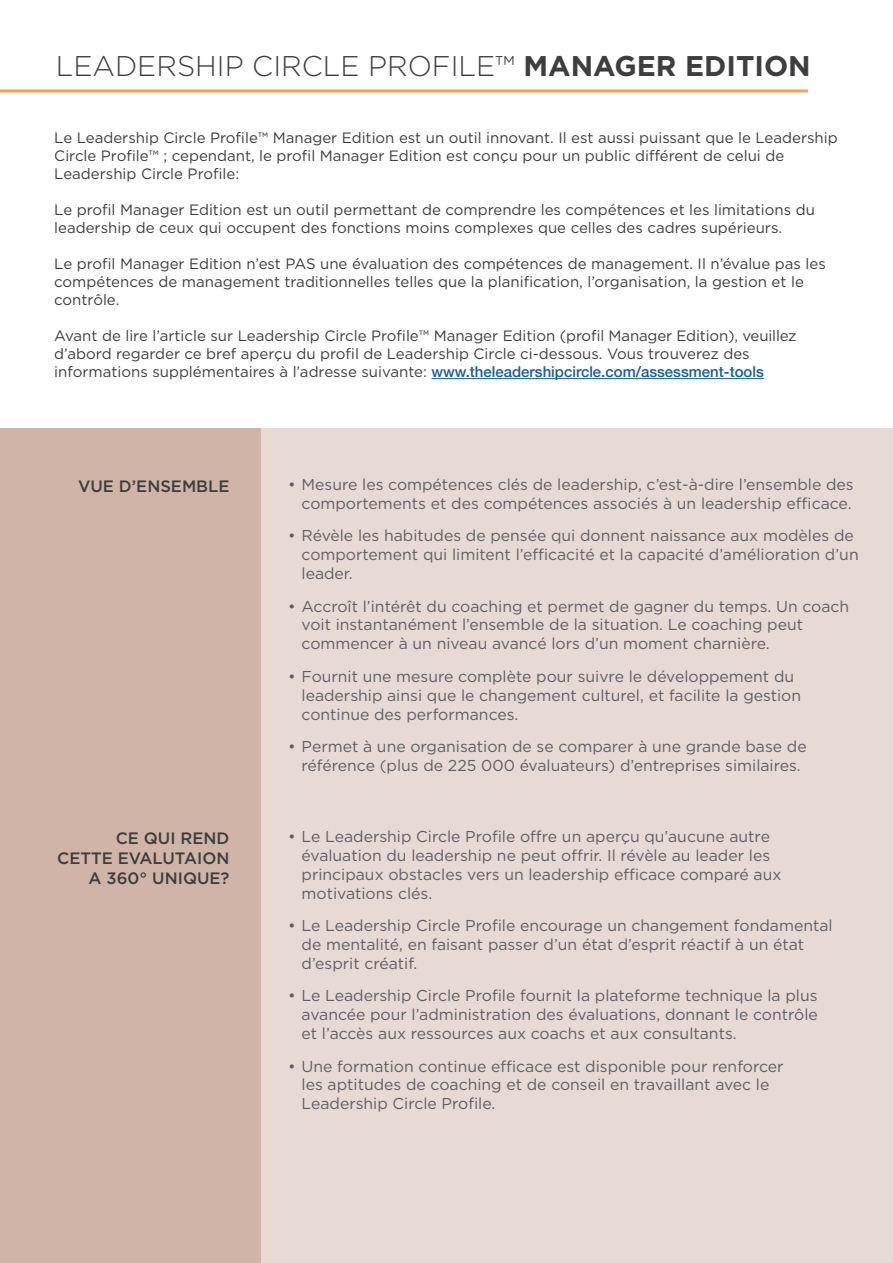
<style>
.page{position:relative;width:893px;height:1263px;background:#fff}
.page>*{position:absolute;margin:0;border:0;box-sizing:border-box;transform-origin:0 0}
.Paragraph_Style_1{font:300 28.5px "Gotham";color:#3e3e3f}
.heading_1{font:500 16.5px/19.8px "Gotham";color:#3e3e3f;text-align:right}
.t1{font:15.75px/18.9px "Gotham";color:#5f5f62}
.Paragraph_Style_1-2{font:15px/18px "Gotham";color:#3e3e3f}
.s1{font-weight:700}
.s2{font-family:"Helvetica Neue";font-weight:500;color:#175d9e}
</style>
<div class="page">
<div style="left:0;top:428px;width:893px;height:835px;background:#e7d9d3"></div>
<div style="left:0;top:428px;width:261px;height:835px;background:#cfb4a7"></div>
<hr style="left:431px;top:378px;width:333px;height:1px;background:#175d9e">
<hr style="left:0;top:89px;width:808px;height:3px;background:#f8a15c">
<p class="Paragraph_Style_1" style="left:56px;top:48px;width:756px">LEADERSHIP CIRCLE PROFILE™ <span class="s1">MANAGER EDITION</span></p>
<p class="Paragraph_Style_1-2" style="left:54px;top:129px;width:785px">Le Leadership Circle Profile™ Manager Edition est un outil innovant. Il est aussi puissant que le Leadership<br>Circle Profile™ ; cependant, le profil Manager Edition est conçu pour un public différent de celui de<br>Leadership Circle Profile:</p>
<p class="Paragraph_Style_1-2" style="left:54px;top:201px;width:762px">Le profil Manager Edition est un outil permettant de comprendre les compétences et les limitations du leadership de ceux qui occupent des fonctions moins complexes que celles des cadres supérieurs.</p>
<p class="Paragraph_Style_1-2" style="left:54px;top:255px;width:773px">Le profil Manager Edition n’est PAS une évaluation des compétences de management. Il n’évalue pas les compétences de management traditionnelles telles que la planification, l’organisation, la gestion et le contrôle.</p>
<p class="Paragraph_Style_1-2" style="left:54px;top:327px;width:744px">Avant de lire l’article sur Leadership Circle Profile™ Manager Edition (profil Manager Edition), veuillez d’abord regarder ce bref aperçu du profil de Leadership Circle ci-dessous. Vous trouverez des informations supplémentaires à l’adresse suivante: <span class="s2">www.theleadershipcircle.com/assessment-tools</span></p>
<p class="heading_1" style="left:78px;top:476px;width:153px">VUE D’ENSEMBLE</p>
<p class="heading_1" style="left:57px;top:828px;width:174px">CE QUI REND<br>CETTE EVALUTAION<br>A 360° UNIQUE?</p>
<p class="t1" style="left:288px;top:475px;width:567px;text-align:right">• Mesure les compétences clés de leadership, c’est-à-dire l’ensemble des comportements et des compétences associés à un leadership efficace.</p>
<p class="t1" style="left:302px;top:526px;width:559px;text-indent:-14px">• Révèle les habitudes de pensée qui donnent naissance aux modèles de comportement qui limitent l’efficacité et la capacité d’amélioration d’un leader.</p>
<p class="t1" style="left:302px;top:596px;width:549px;text-indent:-14px">• Accroît l’intérêt du coaching et permet de gagner du temps. Un coach voit instantanément l’ensemble de la situation. Le coaching peut commencer à un niveau avancé lors d’un moment charnière.</p>
<p class="t1" style="left:302px;top:666px;width:501px;text-indent:-14px">• Fournit une mesure complète pour suivre le développement du leadership ainsi que le changement culturel, et facilite la gestion continue des performances.</p>
<p class="t1" style="left:288px;top:736px;width:520px;text-align:center">• Permet à une organisation de se comparer à une grande base de référence (plus de 225 000 évaluateurs) d’entreprises similaires.</p>
<p class="t1" style="left:302px;top:827px;width:481px;text-indent:-14px">• Le Leadership Circle Profile offre un aperçu qu’aucune autre évaluation du leadership ne peut offrir. Il révèle au leader les principaux obstacles vers un leadership efficace comparé aux motivations clés.</p>
<p class="t1" style="left:302px;top:916px;width:533px;text-indent:-14px">• Le Leadership Circle Profile encourage un changement fondamental de mentalité, en faisant passer d’un état d’esprit réactif à un état d’esprit créatif.</p>
<p class="t1" style="left:302px;top:986px;width:518px;text-align:justify;text-indent:-14px">• Le Leadership Circle Profile fournit la plateforme technique la plus avancée pour l’administration des évaluations, donnant le contrôle et l’accès aux ressources aux coachs et aux consultants.</p>
<p class="t1" style="left:302px;top:1056px;width:484px;text-indent:-14px">• Une formation continue efficace est disponible pour renforcer les aptitudes de coaching et de conseil en travaillant avec le<br>Leadership Circle Profile.</p>
</div>
